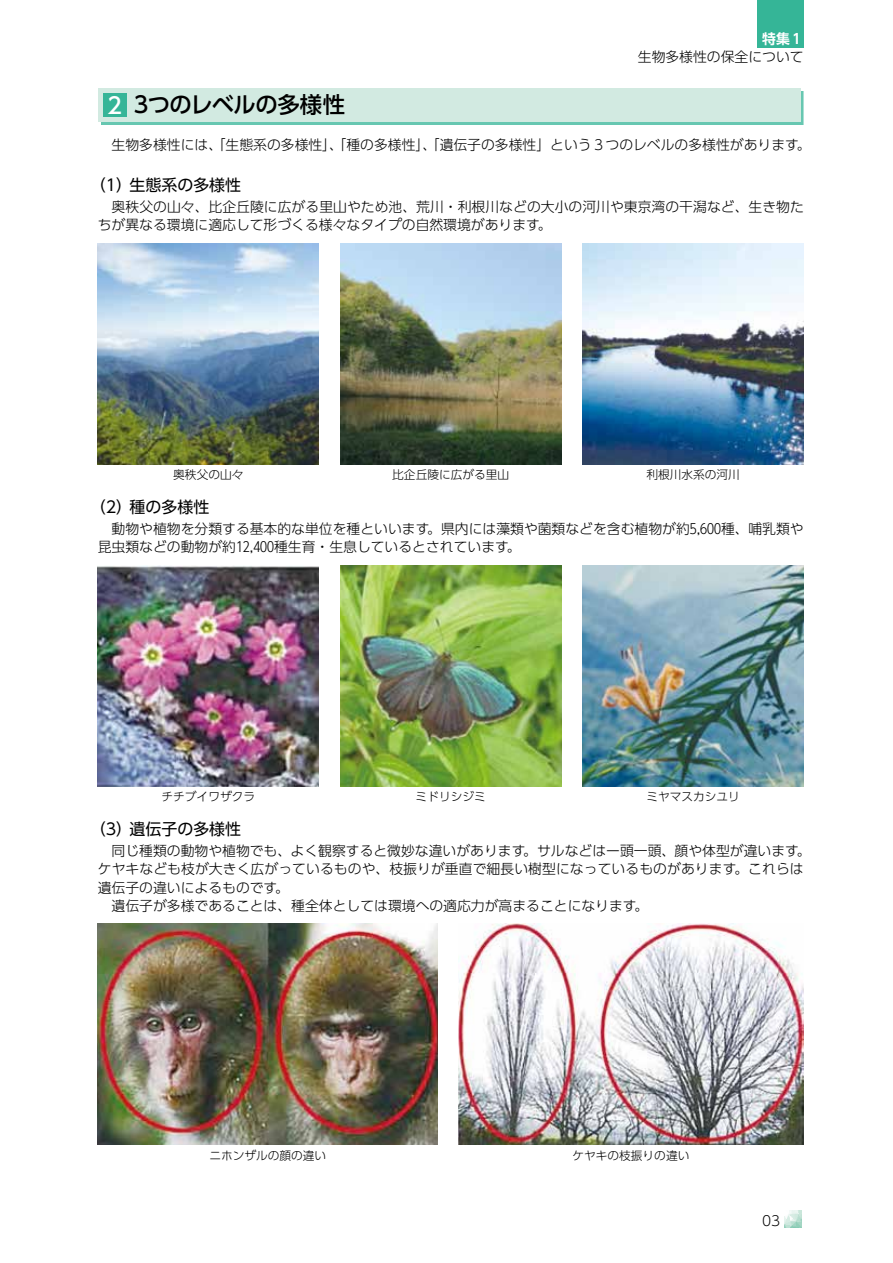
<style>
.page{position:relative;width:893px;height:1263px;background:#fff}
.page>*{position:absolute;margin:0;border:0;box-sizing:border-box;transform-origin:0 0}
.t1{font:500 22.35px "UD Shin Go Pr 6 N";letter-spacing:-.025em;color:#000}
.t2{font:15.9px "UD Shin Go Pr 6 N";color:#000}
.t3{font:300 13.8px/18.5px "UD Shin Go Pr 6 N";color:#000}
.t4{font:700 13.8px "UD Shin Go Pr 6 N De";color:#fff}
.t5{font:300 11.7px "UD Shin Go Pr 6 N";color:#000}
.s1{color:#fff}
</style>
<div class="page">
<img style="left:784px;top:1211px;width:17px;height:17px">
<div style="left:757px;top:0;width:47px;height:48px;background:#35b597"></div>
<div style="left:101px;top:91px;width:702px;height:34px;background:#67c7b1"></div>
<div style="left:98px;top:88px;width:702px;height:34px;background:#d2eae1"></div>
<div style="left:103px;top:94px;width:23px;height:23px;background:#35b597"></div>
<img style="left:98px;top:243px;width:221px;height:222px">
<img style="left:340px;top:243px;width:221px;height:222px">
<img style="left:583px;top:243px;width:221px;height:222px">
<img style="left:98px;top:566px;width:221px;height:221px">
<img style="left:340px;top:566px;width:221px;height:221px">
<img style="left:583px;top:566px;width:221px;height:221px">
<img style="left:98px;top:924px;width:340px;height:221px">
<img style="left:458px;top:923px;width:346px;height:222px">
<h1 class="t1" style="left:104px;top:87px;width:243px"><span class="s1">２</span> 3つのレベルの多様性</h1>
<p class="t4" style="left:762px;top:27px;width:43px">特集１</p>
<p class="t3" style="left:638px;top:47px;width:167px">生物多様性の保全について</p>
<p class="t3" style="left:98px;top:135px;width:714px">　生物多様性には、「生態系の多様性」、「種の多様性」、「遺伝子の多様性」という３つのレベルの多様性があります。</p>
<p class="t2" style="left:90px;top:172px;width:153px">（1）生態系の多様性</p>
<p class="t3" style="left:98px;top:197px;width:708px">　奥秩父の山々、比企丘陵に広がる里山やため池、荒川・利根川などの大小の河川や東京湾の干潟など、生き物たちが異なる環境に適応して形づくる様々なタイプの自然環境があります。</p>
<p class="t5" style="left:173px;top:465px;width:72px">奥秩父の山々</p>
<p class="t5" style="left:392px;top:465px;width:118px">比企丘陵に広がる里山</p>
<p class="t5" style="left:646px;top:465px;width:95px">利根川水系の河川</p>
<p class="t2" style="left:90px;top:494px;width:121px">（2）種の多様性</p>
<p class="t3" style="left:98px;top:519px;width:707px">　動物や植物を分類する基本的な単位を種といいます。県内には藻類や菌類などを含む植物が約5,600種、哺乳類や昆虫類などの動物が約12,400種生育・生息しているとされています。</p>
<p class="t5" style="left:162px;top:787px;width:95px">チチブイワザクラ</p>
<p class="t5" style="left:416px;top:787px;width:72px">ミドリシジミ</p>
<p class="t5" style="left:646px;top:787px;width:95px">ミヤマスカシユリ</p>
<p class="t2" style="left:90px;top:816px;width:153px">（3）遺伝子の多様性</p>
<p class="t3" style="left:98px;top:841px;width:714px">　同じ種類の動物や植物でも、よく観察すると微妙な違いがあります。サルなどはー頭一頭、顔や体型が違います。ケヤキなども枝が大きく広がっているものや、枝振りが垂直で細長い樹型になっているものがあります。これらは遺伝子の違いによるものです。<br>　遺伝子が多様であることは、種全体としては環境への適応力が高まることになります。</p>
<p class="t5" style="left:209px;top:1145px;width:118px">ニホンザルの顔の違い</p>
<p class="t5" style="left:572px;top:1145px;width:118px">ケヤキの枝振りの違い</p>
<p class="t3" style="left:762px;top:1211px;width:20px">03</p>
</div>
